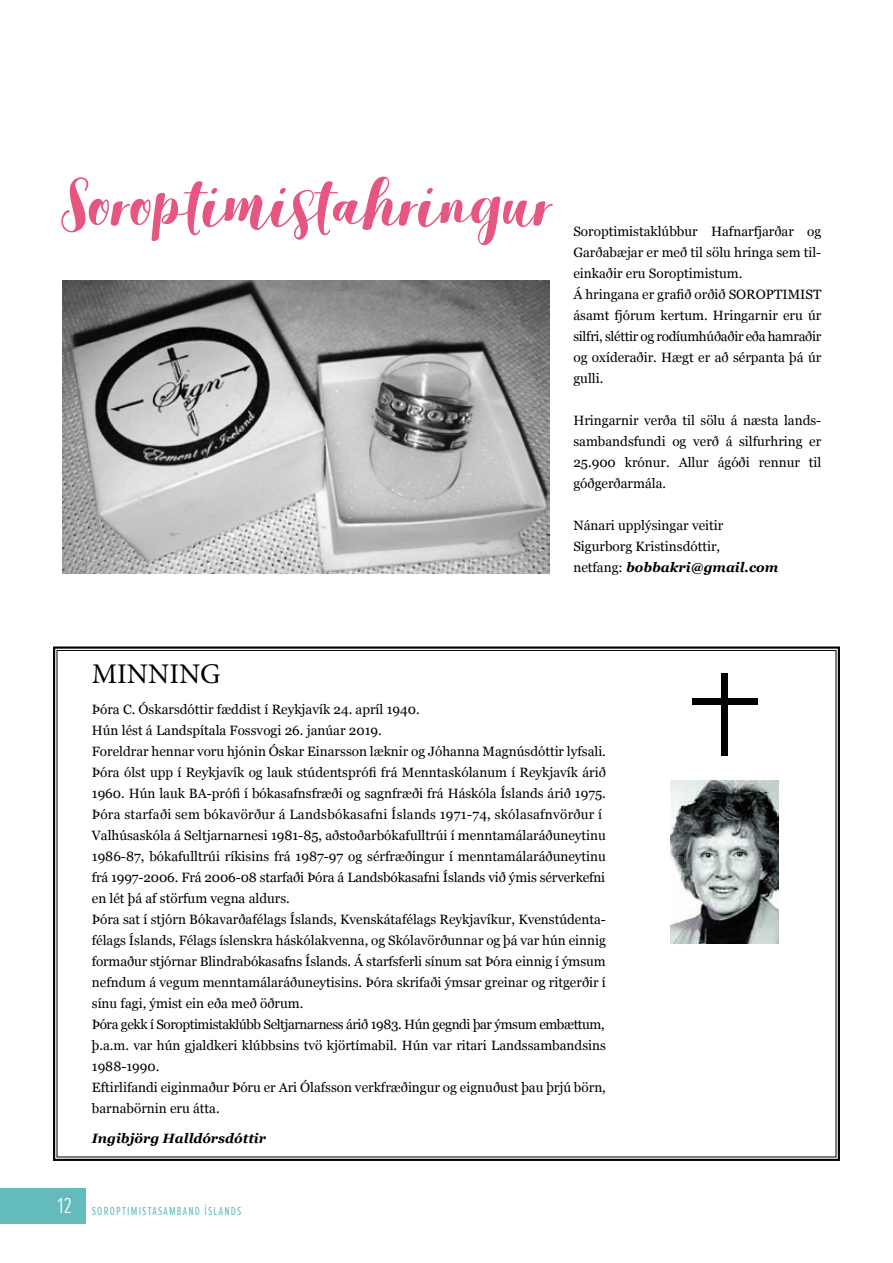
<style>
.page{position:relative;width:893px;height:1263px;background:#fff}
.page>*{position:absolute;margin:0;border:0;box-sizing:border-box;transform-origin:0 0}
.t1{font:54.45px "Salmela Script";color:#e55681}
.t2{font:28.5px "Minion Pro";color:#000}
.t3{font:13.5px/21px "Georgia";color:#000}
.t4{font:italic 700 13.5px "Georgia";color:#000}
.t5{font:12px "Proxima Nova Ex Cn";letter-spacing:.1em;color:#64bbbc}
.s1{font-weight:700;font-style:italic}
</style>
<div class="page">
<div style="left:0;top:1188px;width:85px;height:36px;background:#64bbbc"></div>
<img style="left:63px;top:280px;width:487px;height:293px">
<svg style="left:53px;top:646px;width:787px;height:515px"></svg>
<h1 class="t1" style="left:62px;top:167px;width:493px">Soroptimistahringur</h1>
<p class="t3" style="left:573px;top:220px;width:249px">Soroptimistaklúbbur Hafnarfjarðar og Garðabæjar er með til sölu hringa sem til&shy;einkaðir eru Soroptimistum.<br>Á hringana er grafið orðið SOROPTIMIST ásamt fjórum kertum. Hringarnir eru úr silfri, sléttir og rodíumhúðaðir eða hamraðir og oxíderaðir. Hægt er að sérpanta þá úr gulli.</p>
<p class="t3" style="left:573px;top:409px;width:249px;text-align:justify">Hringarnir verða til sölu á næsta lands&shy;sambandsfundi og verð á silfurhring er 25.900 krónur. Allur ágóði rennur til góðgerðarmála.</p>
<p class="t3" style="left:573px;top:514px;width:207px">Nánari upplýsingar veitir<br>Sigurborg Kristinsdóttir,<br>netfang: <span class="s1">bobbakri@gmail.com</span></p>
<h2 class="t2" style="left:92px;top:655px;width:130px">MINNING</h2>
<p class="t3" style="left:92px;top:698px;width:516px">Þóra C. Óskarsdóttir fæddist í Reykjavík 24. apríl 1940.<br>Hún lést á Landspítala Fossvogi 26. janúar 2019.<br>Foreldrar hennar voru hjónin Óskar Einarsson læknir og Jóhanna Magnúsdóttir lyfsali.<br>Þóra ólst upp í Reykjavík og lauk stúdentsprófi frá Menntaskólanum í Reykjavík árið 1960. Hún lauk BA-prófi í bókasafnsfræði og sagnfræði frá Háskóla Íslands árið 1975.<br>Þóra starfaði sem bókavörður á Landsbókasafni Íslands 1971-74, skólasafnvörður í Valhúsaskóla á Seltjarnarnesi 1981-85, aðstoðarbókafulltrúi í menntamálaráðuneytinu 1986-87, bókafulltrúi ríkisins frá 1987-97 og sérfræðingur í menntamálaráðuneytinu frá 1997-2006. Frá 2006-08 starfaði Þóra á Landsbókasafni Íslands við ýmis sérverkefni en lét þá af störfum vegna aldurs.<br>Þóra sat í stjórn Bókavarðafélags Íslands, Kvenskátafélags Reykjavíkur, Kvenstúdenta&shy;félags Íslands, Félags íslenskra háskólakvenna, og Skólavörðunnar og þá var hún einnig formaður stjórnar Blindrabókasafns Íslands. Á starfsferli sínum sat Þóra einnig í ýmsum nefndum á vegum menntamálaráðuneytisins. Þóra skrifaði ýmsar greinar og ritgerðir í sínu fagi, ýmist ein eða með öðrum.<br>Þóra gekk í Soroptimistaklúbb Seltjarnarness árið 1983. Hún gegndi þar ýmsum embættum, þ.a.m. var hún gjaldkeri klúbbsins tvö kjörtímabil. Hún var ritari Landssambandsins 1988-1990.<br>Eftirlifandi eiginmaður Þóru er Ari Ólafsson verkfræðingur og eignuðust þau þrjú börn, barnabörnin eru átta.</p>
<p class="t4" style="left:92px;top:1128px;width:176px">Ingibjörg Halldórsdóttir</p>
<p class="t5" style="left:57px;top:1206px;width:185px"><sup>12</sup> SOROPTIMISTASAMBAND ÍSLANDS</p>
</div>
